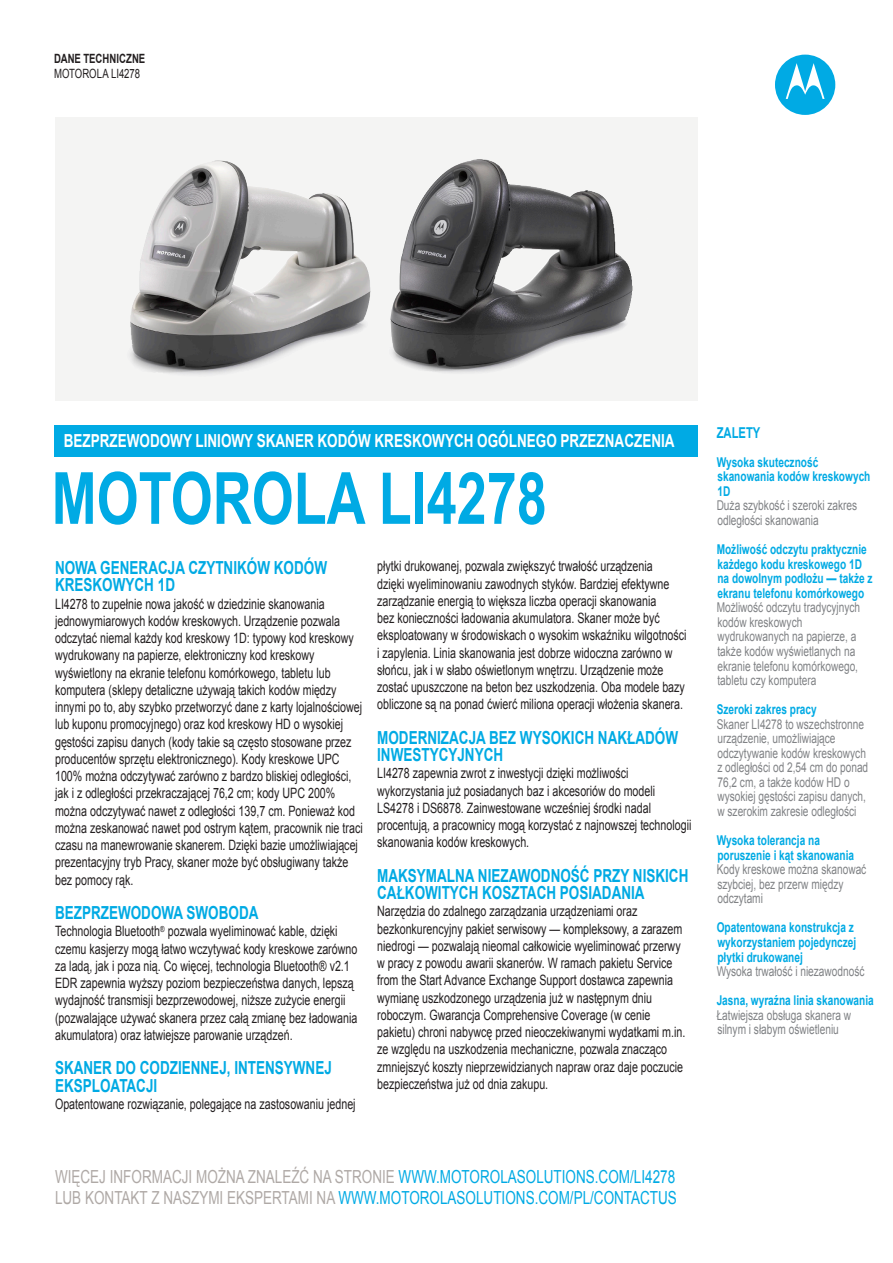
<style>
.page{position:relative;width:893px;height:1263px;background:#fff}
.page>*{position:absolute;margin:0;border:0;box-sizing:border-box;transform-origin:0 0}
.t1{font:700 72px "Arial";color:#00aae4;scale:.75 1}
.t2{font:700 18px/17.2px "Arial";color:#00aae4;scale:.75 1}
.t3{font:18px/21px "Arial";color:#00aae4;scale:.75 1}
.t4{font:700 18px "Arial";color:#fff;scale:.75 1}
.t5{font:700 15px "Arial";color:#00aae4;scale:.75 1}
.t6{font:14.25px/17.2px "Arial";color:#231f20;scale:.75 1}
.t7{font:13.5px/14.5px "Arial";color:#808285;scale:.75 1}
.t8{font:700 13.5px/14.5px "Arial";color:#00aae4;scale:.75 1}
.t9{font:700 12.75px "Arial";letter-spacing:.005em;color:#231f20;scale:.75 1}
.t10{font:12.75px "Arial";letter-spacing:-.01em;color:#231f20;scale:.75 1}
.s1{color:#afa9a6}
</style>
<div class="page">
<svg style="left:55px;top:118px;width:643px;height:283px;fill:#f4f4f3"></svg>
<img style="left:388px;top:159px;width:108px;height:216px">
<div style="left:54px;top:426px;width:644px;height:31px;background:#00aae4"></div>
<div style="left:775px;top:55px;width:60px;height:60px;background:#00aae4;border-radius:50%"></div>
<svg style="left:786px;top:63px;width:39px;height:36px"></svg>
<p class="t9" style="left:54px;top:50px;width:123px">DANE TECHNICZNE</p>
<p class="t10" style="left:54px;top:65px;width:116px">MOTOROLA LI4278</p>
<p class="t4" style="left:64px;top:429px;width:816px">BEZPRZEWODOWY LINIOWY SKANER KODÓW KRESKOWYCH OGÓLNEGO PRZEZNACZENIA</p>
<p class="t1" style="left:52px;top:451px;width:662px">MOTOROLA LI4278</p>
<p class="t2" style="left:55px;top:560px;width:364px">NOWA GENERACJA CZYTNIKÓW KODÓW<br>KRESKOWYCH 1D</p>
<p class="t6" style="left:55px;top:595px;width:412px">LI4278 to zupełnie nowa jakość w dziedzinie skanowania jednowymiarowych kodów kreskowych. Urządzenie pozwala odczytać niemal każdy kod kreskowy 1D: typowy kod kreskowy wydrukowany na papierze, elektroniczny kod kreskowy wyświetlony na ekranie telefonu komórkowego, tabletu lub komputera (sklepy detaliczne używają takich kodów między innymi po to, aby szybko przetworzyć dane z karty lojalnościowej lub kuponu promocyjnego) oraz kod kreskowy HD o wysokiej gęstości zapisu danych (kody takie są często stosowane przez producentów sprzętu elektronicznego). Kody kreskowe UPC 100% można odczytywać zarówno z bardzo bliskiej odległości, jak i z odległości przekraczającej 76,2 cm; kody UPC 200% można odczytywać nawet z odległości 139,7 cm. Ponieważ kod można zeskanować nawet pod ostrym kątem, pracownik nie traci czasu na manewrowanie skanerem. Dzięki bazie umożliwiającej prezentacyjny tryb Pracy, skaner może być obsługiwany także</p>
<p class="t6" style="left:55px;top:871px;width:106px">bez pomocy rąk.</p>
<p class="t2" style="left:55px;top:905px;width:273px">BEZPRZEWODOWA SWOBODA</p>
<p class="t6" style="left:55px;top:923px;width:405px">Technologia Bluetooth<sup>®</sup> pozwala wyeliminować kable, dzięki czemu kasjerzy mogą łatwo wczytywać kody kreskowe zarówno za ladą, jak i poza nią. Co więcej, technologia Bluetooth® v2.1<br>EDR zapewnia wyższy poziom bezpieczeństwa danych, lepszą wydajność transmisji bezprzewodowej, niższe zużycie energii (pozwalające używać skanera przez całą zmianę bez ładowania akumulatora) oraz łatwiejsze parowanie urządzeń.</p>
<p class="t2" style="left:55px;top:1060px;width:371px">SKANER DO CODZIENNEJ, INTENSYWNEJ<br>EKSPLOATACJI</p>
<p class="t6" style="left:55px;top:1095px;width:402px">Opatentowane rozwiązanie, polegające na zastosowaniu jednej</p>
<p class="t6" style="left:377px;top:558px;width:414px">płytki drukowanej, pozwala zwiększyć trwałość urządzenia<br>dzięki wyeliminowaniu zawodnych styków. Bardziej efektywne zarządzanie energią to większa liczba operacji skanowania<br>bez konieczności ładowania akumulatora. Skaner może być eksploatowany w środowiskach o wysokim wskaźniku wilgotności i zapylenia. Linia skanowania jest dobrze widoczna zarówno w słońcu, jak i w słabo oświetlonym wnętrzu. Urządzenie może zostać upuszczone na beton bez uszkodzenia. Oba modele bazy obliczone są na ponad ćwierć miliona operacji włożenia skanera.</p>
<p class="t2" style="left:377px;top:730px;width:403px">MODERNIZACJA BEZ WYSOKICH NAKŁADÓW<br>INWESTYCYJNYCH</p>
<p class="t6" style="left:377px;top:765px;width:420px">LI4278 zapewnia zwrot z inwestycji dzięki możliwości wykorzystania już posiadanych baz i akcesoriów do modeli LS4278 i DS6878. Zainwestowane wcześniej środki nadal procentują, a pracownicy mogą korzystać z najnowszej technologii skanowania kodów kreskowych.</p>
<p class="t2" style="left:377px;top:868px;width:417px">MAKSYMALNA NIEZAWODNOŚĆ PRZY NISKICH<br>CAŁKOWITYCH KOSZTACH POSIADANIA</p>
<p class="t6" style="left:377px;top:903px;width:412px">Narzędzia do zdalnego zarządzania urządzeniami oraz bezkonkurencyjny pakiet serwisowy — kompleksowy, a zarazem niedrogi — pozwalają nieomal całkowicie wyeliminować przerwy w pracy z powodu awarii skanerów. W ramach pakietu Service from the Start Advance Exchange Support dostawca zapewnia wymianę uszkodzonego urządzenia już w następnym dniu roboczym. Gwarancja Comprehensive Coverage (w cenie pakietu) chroni nabywcę przed nieoczekiwanymi wydatkami m.in. ze względu na uszkodzenia mechaniczne, pozwala znacząco zmniejszyć koszty nieprzewidzianych napraw oraz daje poczucie bezpieczeństwa już od dnia zakupu.</p>
<p class="t3" style="left:55px;top:1167px;width:831px"><span class="s1">WIĘCEJ INFORMACJI MOŻNA ZNALEŹĆ NA STRONIE</span> WWW.MOTOROLASOLUTIONS.COM/LI4278<br><span class="s1">LUB KONTAKT Z NASZYMI EKSPERTAMI NA</span> WWW.MOTOROLASOLUTIONS.COM/PL/CONTACTUS</p>
<p class="t5" style="left:717px;top:422px;width:60px">ZALETY</p>
<p class="t8" style="left:717px;top:455px;width:207px">Wysoka skuteczność skanowania kodów kreskowych<br>1D</p>
<p class="t7" style="left:717px;top:499px;width:189px">Duża szybkość i szeroki zakres odległości skanowania</p>
<p class="t8" style="left:717px;top:542px;width:210px">Możliwość odczytu praktycznie każdego kodu kreskowego 1D na dowolnym podłożu — także z ekranu telefonu komórkowego</p>
<p class="t7" style="left:717px;top:600px;width:193px">Możliwość odczytu tradycyjnych kodów kreskowych wydrukowanych na papierze, a także kodów wyświetlanych na ekranie telefonu komórkowego, tabletu czy komputera</p>
<p class="t8" style="left:717px;top:703px;width:135px">Szeroki zakres pracy</p>
<p class="t7" style="left:717px;top:717px;width:204px">Skaner LI4278 to wszechstronne urządzenie, umożliwiające odczytywanie kodów kreskowych z odległości od 2,54 cm do ponad<br>76,2 cm, a także kodów HD o wysokiej gęstości zapisu danych, w szerokim zakresie odległości</p>
<p class="t8" style="left:717px;top:833px;width:185px">Wysoka tolerancja na poruszenie i kąt skanowania</p>
<p class="t7" style="left:717px;top:862px;width:201px">Kody kreskowe można skanować szybciej, bez przerw między odczytami</p>
<p class="t8" style="left:717px;top:921px;width:188px">Opatentowana konstrukcja z wykorzystaniem pojedynczej płytki drukowanej</p>
<p class="t7" style="left:717px;top:964px;width:199px">Wysoka trwałość i niezawodność</p>
<p class="t8" style="left:717px;top:994px;width:211px">Jasna, wyraźna linia skanowania</p>
<p class="t7" style="left:717px;top:1008px;width:181px">Łatwiejsza obsługa skanera w silnym i słabym oświetleniu</p>
</div>
